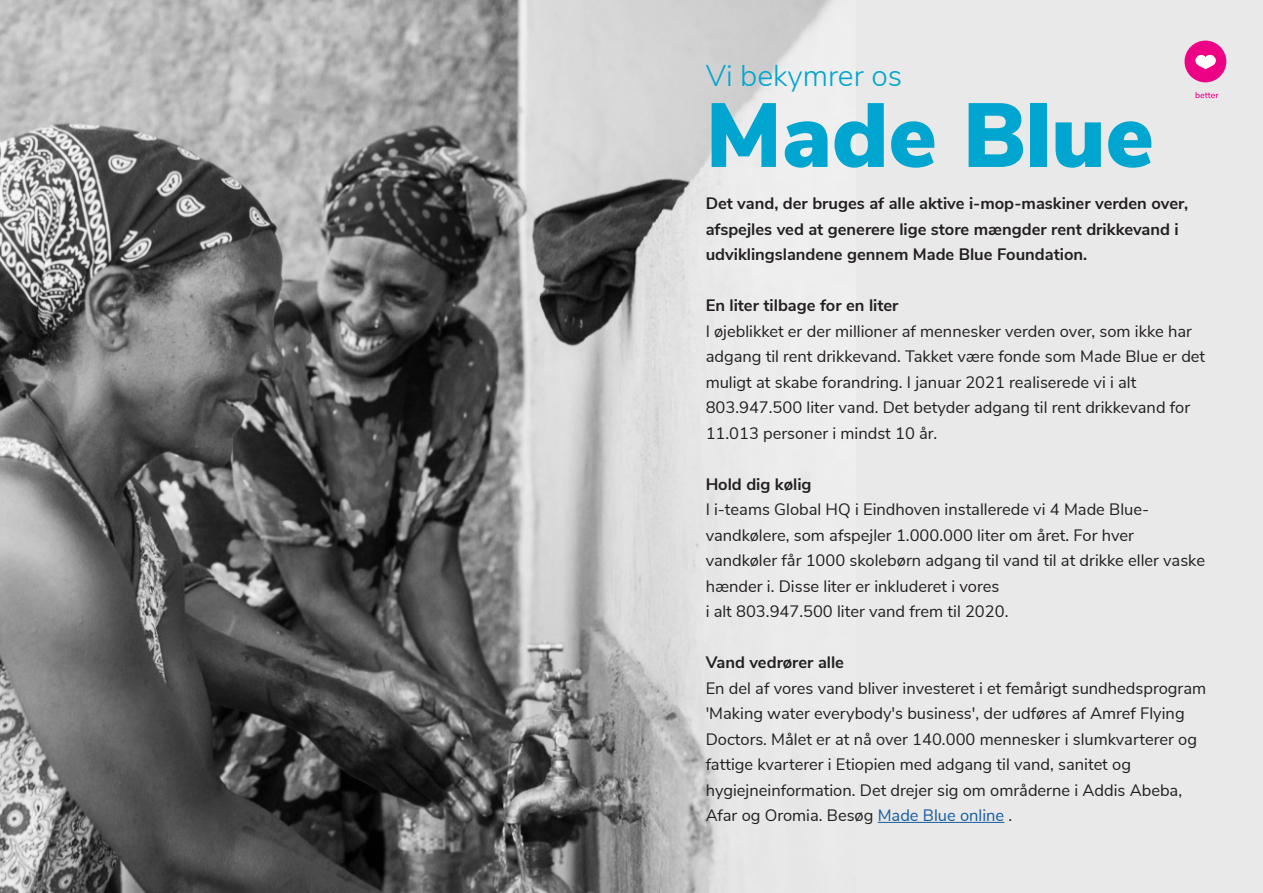
<style>
.page{position:relative;width:1263px;height:893px;background:#e9e9e9}
.page>*{position:absolute;margin:0;border:0;box-sizing:border-box;transform-origin:0 0}
.t1{font:900 90.6px "Nunito Sans";color:#00a6cf}
.t2{font:300 30px "Nunito Sans";color:#00a6cf}
.t3{font:16.5px/25.5px "Nunito Sans";color:#231f20}
.t4{font:700 16.5px/25.5px "Nunito Sans";color:#231f20}
.s1{color:#175d9e}
</style>
<div class="page">
<img style="left:0;top:0;width:831px;height:893px">
<hr style="left:878px;top:822px;width:126px;height:1px;background:#175d9e">
<div style="left:1184px;top:41px;width:42px;height:41px;background:#ed0286;border-radius:50%"></div>
<svg style="left:1195px;top:54px;width:21px;height:15px"></svg>
<svg style="left:1195px;top:92px;width:23px;height:6px"></svg>
<p class="t2" style="left:706px;top:54px;width:198px">Vi bekymrer os</p>
<p class="t1" style="left:706px;top:69px;width:450px">Made Blue</p>
<p class="t4" style="left:706px;top:190px;width:484px">Det vand, der bruges af alle aktive i-mop-maskiner verden over, afspejles ved at generere lige store mængder rent drikkevand i udviklingslandene gennem Made Blue Foundation.</p>
<p class="t4" style="left:706px;top:292px;width:194px">En liter tilbage for en liter</p>
<p class="t3" style="left:706px;top:317px;width:501px">I øjeblikket er der millioner af mennesker verden over, som ikke har adgang til rent drikkevand. Takket være fonde som Made Blue er det muligt at skabe forandring. I januar 2021 realiserede vi i alt 803.947.500 liter vand. Det betyder adgang til rent drikkevand for 11.013 personer i mindst 10 år.</p>
<p class="t4" style="left:706px;top:470px;width:107px">Hold dig kølig</p>
<p class="t3" style="left:706px;top:496px;width:501px">I i-teams Global HQ i Eindhoven installerede vi 4 Made Blue&shy;vandkølere, som afspejler 1.000.000 liter om året. For hver vandkøler får 1000 skolebørn adgang til vand til at drikke eller vaske hænder i. Disse liter er inkluderet i vores<br>i alt 803.947.500 liter vand frem til 2020.</p>
<p class="t4" style="left:706px;top:649px;width:140px">Vand vedrører alle</p>
<p class="t3" style="left:706px;top:674px;width:502px">En del af vores vand bliver investeret i et femårigt sundhedsprogram 'Making water everybody's business', der udføres af Amref Flying Doctors. Målet er at nå over 140.000 mennesker i slumkvarterer og fattige kvarterer i Etiopien med adgang til vand, sanitet og hygiejneinformation. Det drejer sig om områderne i Addis Abeba, Afar og Oromia. Besøg <span class="s1">Made Blue online</span> .</p>
</div>
